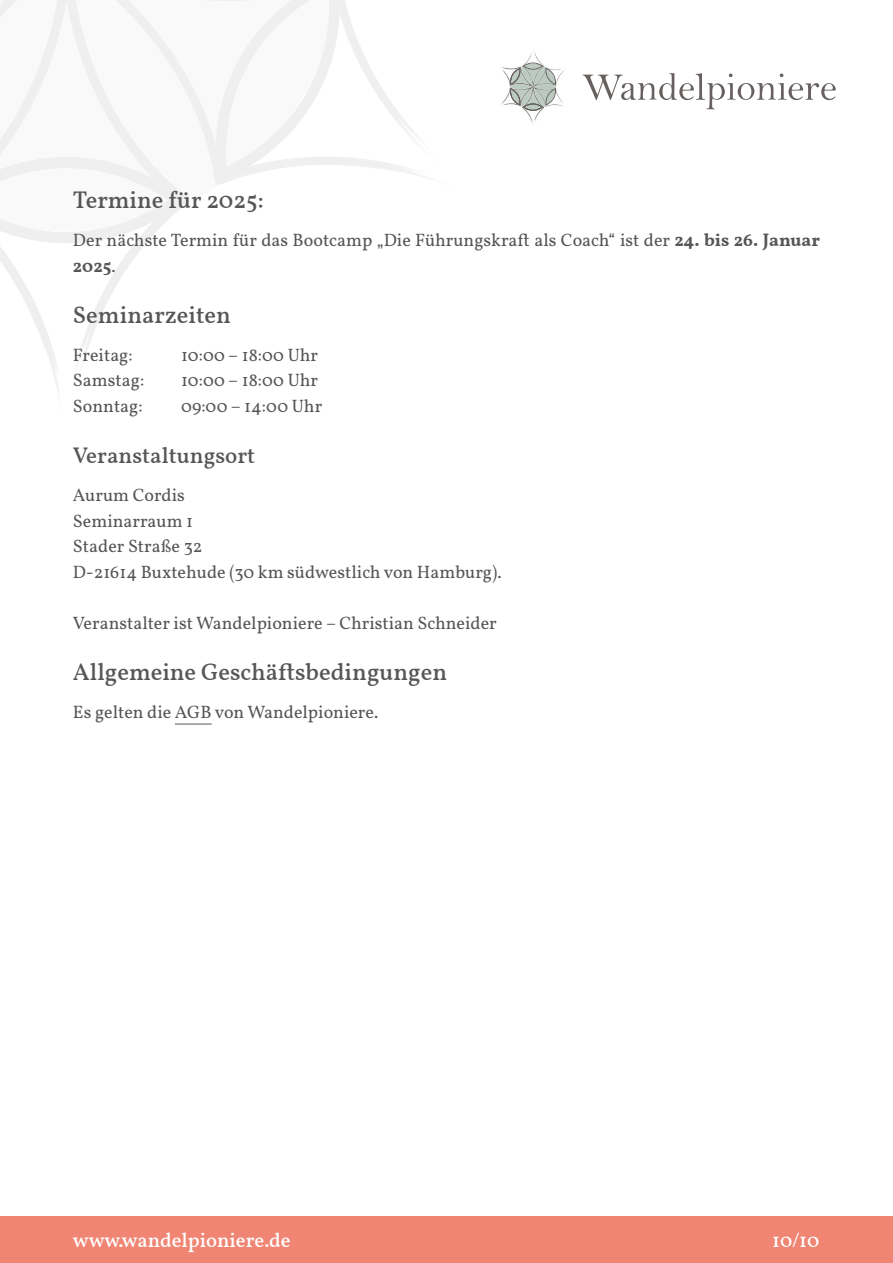
<style>
.page{position:relative;width:893px;height:1263px;background:#fff}
.page>*{position:absolute;margin:0;border:0;box-sizing:border-box;transform-origin:0 0}
.t1{font:500 24px "Vollkorn";color:#575656}
.t2{font:500 22.5px "Vollkorn";color:#575656}
.t3{font:500 20.25px "Vollkorn";color:#fff}
.t4{font:18px/25.5px "Vollkorn";color:#575656}
.s1{font-weight:700}
</style>
<div class="page">
<div style="left:0;top:1216px;width:893px;height:47px;background:#f08573"></div>
<img style="left:526px;top:51px;width:14px;height:11px">
<img style="left:526px;top:111px;width:15px;height:13px">
<img style="left:501px;top:69px;width:63px;height:37px">
<img style="left:501px;top:67px;width:9px;height:20px">
<svg style="left:510px;top:62px;width:46px;height:49px"></svg>
<svg style="left:582px;top:73px;width:254px;height:36px"></svg>
<svg style="left:0;top:201px;width:187px;height:42px"></svg>
<svg style="left:211px;top:0;width:133px;height:182px"></svg>
<hr style="left:175px;top:724px;width:37px;height:1px;background:#575656">
<h1 class="t1" style="left:73px;top:182px;width:192px">Termine für 2025:</h1>
<p class="t4" style="left:73px;top:226px;width:748px">Der nächste Termin für das Bootcamp „Die Führungskraft als Coach“ ist der <span class="s1">24. bis 26. Januar<br>2025</span>.</p>
<h1 class="t1" style="left:73px;top:297px;width:160px">Seminarzeiten</h1>
<p class="t4" style="left:73px;top:341px;width:61px">Freitag:</p>
<p class="t4" style="left:181px;top:341px;width:139px">10:00 – 18:00 Uhr</p>
<p class="t4" style="left:73px;top:366px;width:73px">Samstag:</p>
<p class="t4" style="left:181px;top:366px;width:139px">10:00 – 18:00 Uhr</p>
<p class="t4" style="left:73px;top:392px;width:71px">Sonntag:</p>
<p class="t4" style="left:181px;top:392px;width:143px">09:00 – 14:00 Uhr</p>
<p class="t2" style="left:73px;top:438px;width:184px">Veranstaltungsort</p>
<p class="t4" style="left:73px;top:481px;width:430px">Aurum Cordis<br>Seminarraum 1<br>Stader Straße 32<br>D-21614 Buxtehude (30 km südwestlich von Hamburg).</p>
<p class="t4" style="left:73px;top:609px;width:425px">Veranstalter ist Wandelpioniere – Christian Schneider</p>
<h1 class="t1" style="left:73px;top:654px;width:376px">Allgemeine Geschäftsbedingungen</h1>
<p class="t4" style="left:73px;top:698px;width:307px">Es gelten die AGB von Wandelpioniere.</p>
<p class="t3" style="left:73px;top:1225px;width:219px">www.wandelpioniere.de</p>
<p class="t3" style="left:772px;top:1225px;width:49px">10/10</p>
</div>
